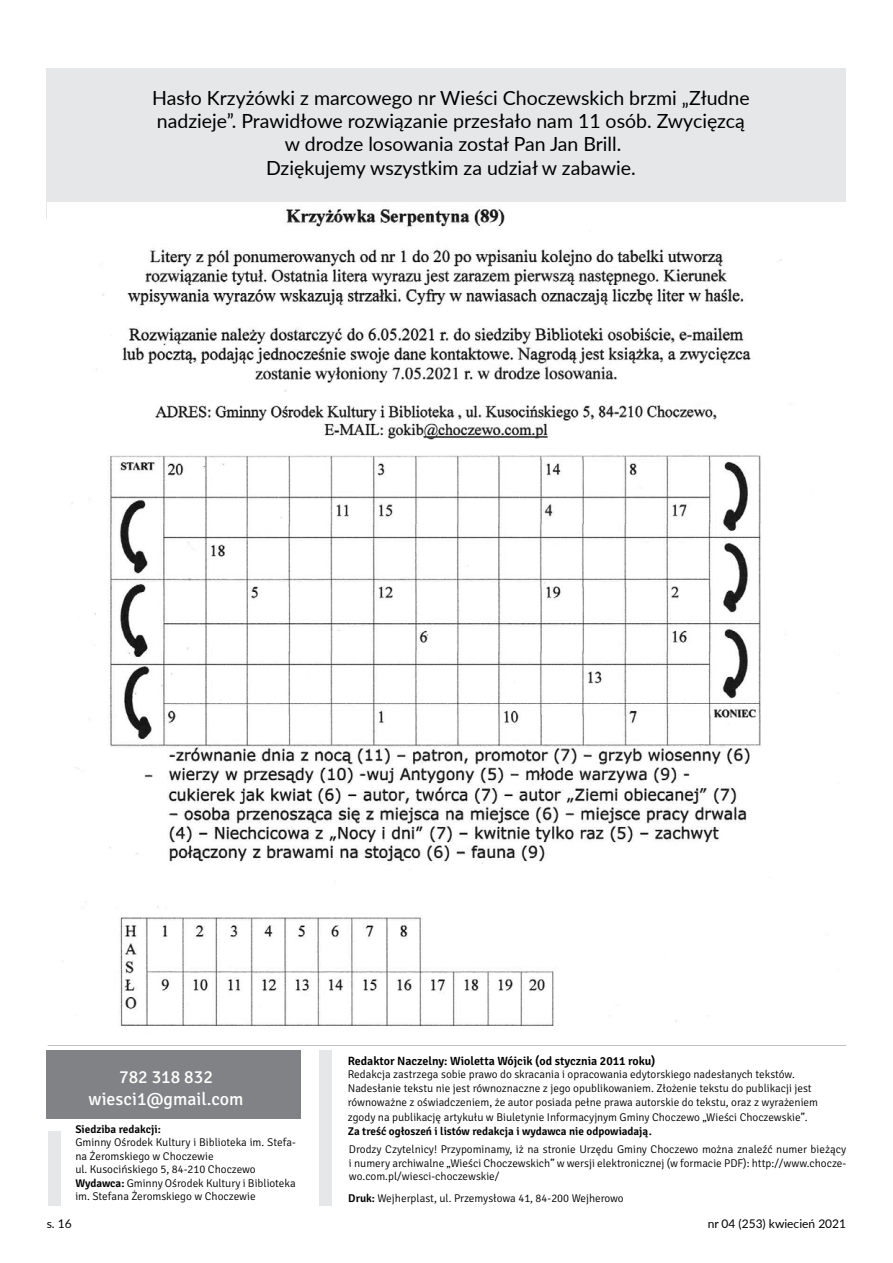
<style>
.page{position:relative;width:893px;height:1263px;background:#fff}
.page>*{position:absolute;margin:0;border:0;box-sizing:border-box;transform-origin:0 0}
.t1{font:19.5px/23.4px "Lato";color:#000;text-align:center}
.t2{font:18px/21.6px "Signika";color:#fff;text-align:center}
.t3{font:600 12px "Signika";color:#000}
.t4{font:12px "Lato";color:#000}
.t5{font:300 11.25px/13.5px "Signika";color:#000}
.t6{font:600 11.25px "Signika";color:#000}
.s1{font-weight:600}
</style>
<div class="page">
<div style="left:47px;top:1050px;width:254px;height:69px;background:#808285"></div>
<div style="left:319px;top:1050px;width:13px;height:156px;background:#e6e7e8"></div>
<div style="left:48px;top:1131px;width:12px;height:75px;background:#e6e7e8"></div>
<hr style="left:48px;top:1044px;width:798px;height:2px;background:#bcbec0">
<div style="left:47px;top:68px;width:799px;height:151px;background:#e6e7e8"></div>
<img style="left:47px;top:202px;width:799px;height:825px">
<h1 class="t1" style="left:152px;top:85px;width:599px">Hasło Krzyżówki z marcowego nr Wieści Choczewskich brzmi „Złudne nadzieje”. Prawidłowe rozwiązanie przesłało nam 11 osób. Zwycięzcą w drodze losowania został Pan Jan Brill.<br>Dziękujemy wszystkim za udział w zabawie.</h1>
<h2 class="t2" style="left:88px;top:1067px;width:157px">782 318 832 wiesci1@gmail.com</h2>
<p class="t6" style="left:75px;top:1122px;width:87px">Siedziba redakcji:</p>
<p class="t5" style="left:75px;top:1136px;width:222px">Gminny Ośrodek Kultury i Biblioteka im. Stefa&shy;na Żeromskiego w Choczewie<br>ul. Kusocińskiego 5, 84-210 Choczewo <span class="s1">Wydawca:</span> Gminny Ośrodek Kultury i Biblioteka im. Stefana Żeromskiego w Choczewie</p>
<p class="t3" style="left:348px;top:1053px;width:309px">Redaktor Naczelny: Wioletta Wójcik (od stycznia 2011 roku)</p>
<p class="t5" style="left:348px;top:1067px;width:472px;line-height:14.1px">Redakcja zastrzega sobie prawo do skracania i opracowania edytorskiego nadesłanych tekstów.<br>Nadesłanie tekstu nie jest równoznaczne z jego opublikowaniem. Złożenie tekstu do publikacji jest równoważne z oświadczeniem, że autor posiada pełne prawa autorskie do tekstu, oraz z wyrażeniem zgody na publikację artykułu w Biuletynie Informacyjnym Gminy Choczewo „Wieści Choczewskie”.</p>
<p class="t6" style="left:348px;top:1124px;width:305px">Za treść ogłoszeń i listów redakcja i wydawca nie odpowiadają.</p>
<p class="t5" style="left:349px;top:1143px;width:499px;text-align:justify">Drodzy Czytelnicy! Przypominamy, iż na stronie Urzędu Gminy Choczewo można znaleźć numer bieżący i numery archiwalne „Wieści Choczewskich” w wersji elektronicznej (w formacie PDF): http://www.chocze&shy;wo.com.pl/wiesci-choczewskie/</p>
<p class="t5" style="left:348px;top:1192px;width:277px"><span class="s1">Druk:</span> Wejherplast, ul. Przemysłowa 41, 84-200 Wejherowo</p>
<p class="t4" style="left:47px;top:1215px;width:27px">s. 16</p>
<p class="t4" style="left:708px;top:1215px;width:140px">nr 04 (253) kwiecień 2021</p>
</div>
